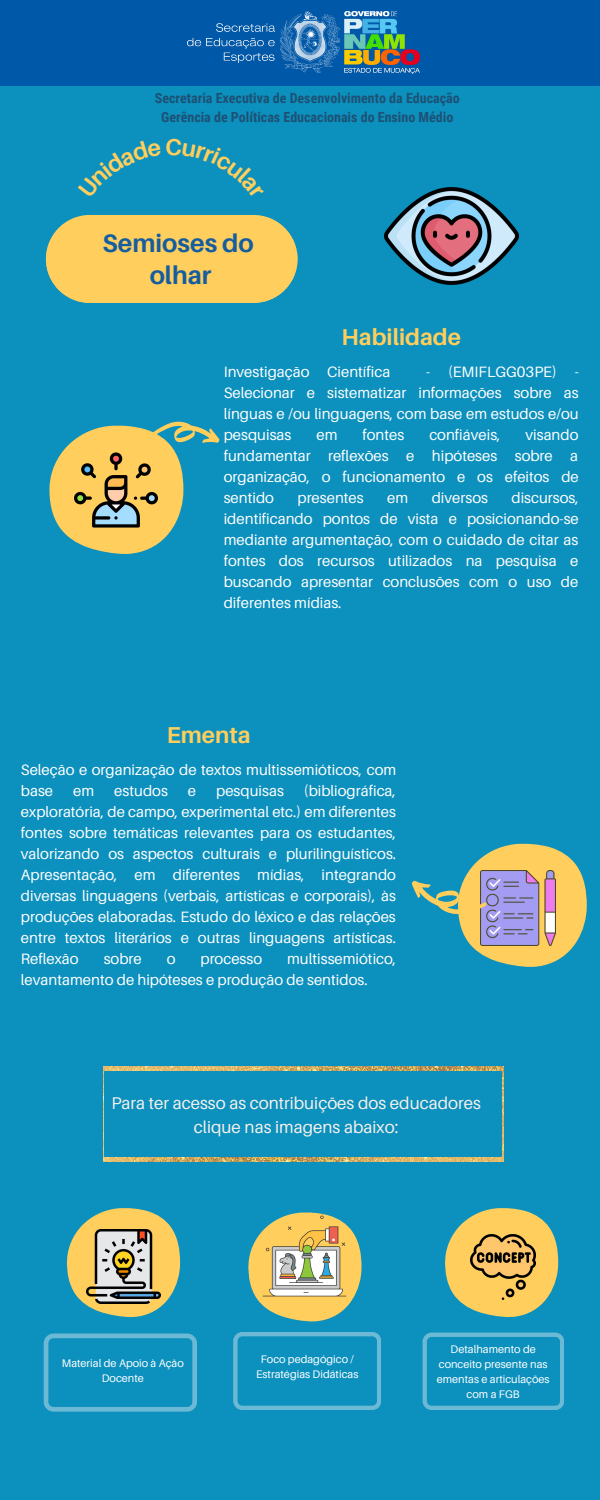
<style>
.page{position:relative;width:600px;height:1500px;background:#0c90bd}
.page>*{position:absolute;margin:0;border:0;box-sizing:border-box;transform-origin:0 0}
.t1{font:700 25.3px "Aileron";color:#145da0}
.t2{font:700 23px "Aileron";color:#ffce5c}
.t3{font:17px/23.2px "Aileron";color:#f5f1ec;text-align:center}
.t4{font:15px/21px "Aileron";color:#fff;text-align:justify}
.t5{font:700 14px "Roboto Condensed";color:#1d5175}
.t6{font:11px/15px "Aileron";color:#fff;text-align:center}
</style>
<div class="page">
<div style="left:86px;top:215px;width:169px;height:88px;background:#ffce5c"></div>
<svg style="left:46px;top:215px;width:40px;height:88px"></svg>
<svg style="left:255px;top:215px;width:43px;height:88px"></svg>
<svg style="left:49px;top:421px;width:171px;height:133px"></svg>
<svg style="left:412px;top:843px;width:175px;height:124px"></svg>
<img style="left:103px;top:1066px;width:400px;height:95px">
<svg style="left:248px;top:1227px;width:114px;height:95px"></svg>
<svg style="left:445px;top:1208px;width:113px;height:109px"></svg>
<img style="left:74px;top:448px;width:84px;height:84px">
<img style="left:261px;top:1212px;width:88px;height:88px">
<img style="left:470px;top:1234px;width:66px;height:65px">
<svg style="left:67px;top:1208px;width:113px;height:109px"></svg>
<img style="left:87px;top:1230px;width:73px;height:73px">
<img style="left:384px;top:187px;width:134px;height:98px">
<div style="left:0;top:0;width:600px;height:86px;background:#0058a8"></div>
<img style="left:187px;top:12px;width:232px;height:61px">
<svg style="left:44px;top:1333px;width:153px;height:79px"></svg>
<svg style="left:233px;top:1332px;width:148px;height:78px"></svg>
<svg style="left:423px;top:1333px;width:141px;height:77px"></svg>
<p class="t5" style="left:155px;top:90px;width:306px">Secretaria Executiva de Desenvolvimento da Educação</p>
<p class="t5" style="left:161px;top:109px;width:294px">Gerência de Políticas Educacionais do Ensino Médio</p>
<p class="t1" style="left:102px;top:228px;width:153px">Semioses do</p>
<p class="t1" style="left:150px;top:259px;width:63px">olhar</p>
<p class="t2" style="left:342px;top:323px;width:121px">Habilidade</p>
<p class="t4" style="left:224px;top:361px;width:357px;text-indent:202px">- (EMIFLGG03PE) - Selecionar e sistematizar informações sobre as línguas e /ou linguagens, com base em estudos e/ou pesquisas</p>
<p class="t4" style="left:224px;top:361px;width:168px">Investigação Científica</p>
<p class="t4" style="left:316px;top:424px;width:23px">em</p>
<p class="t4" style="left:362px;top:424px;width:43px">fontes</p>
<p class="t4" style="left:429px;top:424px;width:73px">confiáveis,</p>
<p class="t4" style="left:224px;top:424px;width:357px;text-indent:302px">visando fundamentar reflexões e hipóteses sobre a organização, o funcionamento e os efeitos de sentido</p>
<p class="t4" style="left:224px;top:487px;width:357px;text-indent:288px">discursos, identificando pontos de vista e posicionando-se mediante argumentação, com o cuidado de citar as fontes dos recursos utilizados na pesquisa e buscando apresentar conclusões com o uso de diferentes mídias.</p>
<p class="t4" style="left:298px;top:487px;width:68px">presentes</p>
<p class="t4" style="left:387px;top:487px;width:23px">em</p>
<p class="t4" style="left:432px;top:487px;width:58px">diversos</p>
<p class="t2" style="left:167px;top:721px;width:86px">Ementa</p>
<p class="t4" style="left:21px;top:759px;width:377px">Seleção e organização de textos multissemióticos, com base</p>
<p class="t4" style="left:21px;top:780px;width:377px;text-indent:283px">(bibliográfica, exploratória, de campo, experimental etc.) em diferentes fontes sobre temáticas relevantes para os estudantes, valorizando os aspectos culturais e plurilinguísticos.<br>Apresentação, em diferentes mídias, integrando diversas linguagens (verbais, artísticas e corporais), às produções elaboradas. Estudo do léxico e das relações entre textos literários e outras linguagens artísticas.<br>Reflexão</p>
<p class="t4" style="left:73px;top:780px;width:23px">em</p>
<p class="t4" style="left:114px;top:780px;width:55px">estudos</p>
<p class="t4" style="left:188px;top:780px;width:10px">e</p>
<p class="t4" style="left:216px;top:780px;width:69px">pesquisas</p>
<p class="t4" style="left:21px;top:948px;width:377px;text-indent:266px">multissemiótico, levantamento de hipóteses e produção de sentidos.</p>
<p class="t4" style="left:104px;top:948px;width:40px">sobre</p>
<p class="t4" style="left:167px;top:948px;width:10px">o</p>
<p class="t4" style="left:201px;top:948px;width:63px">processo</p>
<p class="t3" style="left:111px;top:1091px;width:371px">Para ter acesso as contribuições dos educadores clique nas imagens abaixo:</p>
<p class="t6" style="left:62px;top:1356px;width:124px">Material de Apoio à Ação<br>Docente</p>
<p class="t6" style="left:256px;top:1351px;width:104px">Foco pedagógico /<br>Estratégias Didáticas</p>
<p class="t6" style="left:437px;top:1342px;width:114px">Detalhamento de conceito presente nas ementas e articulações com a FGB</p>
</div>
